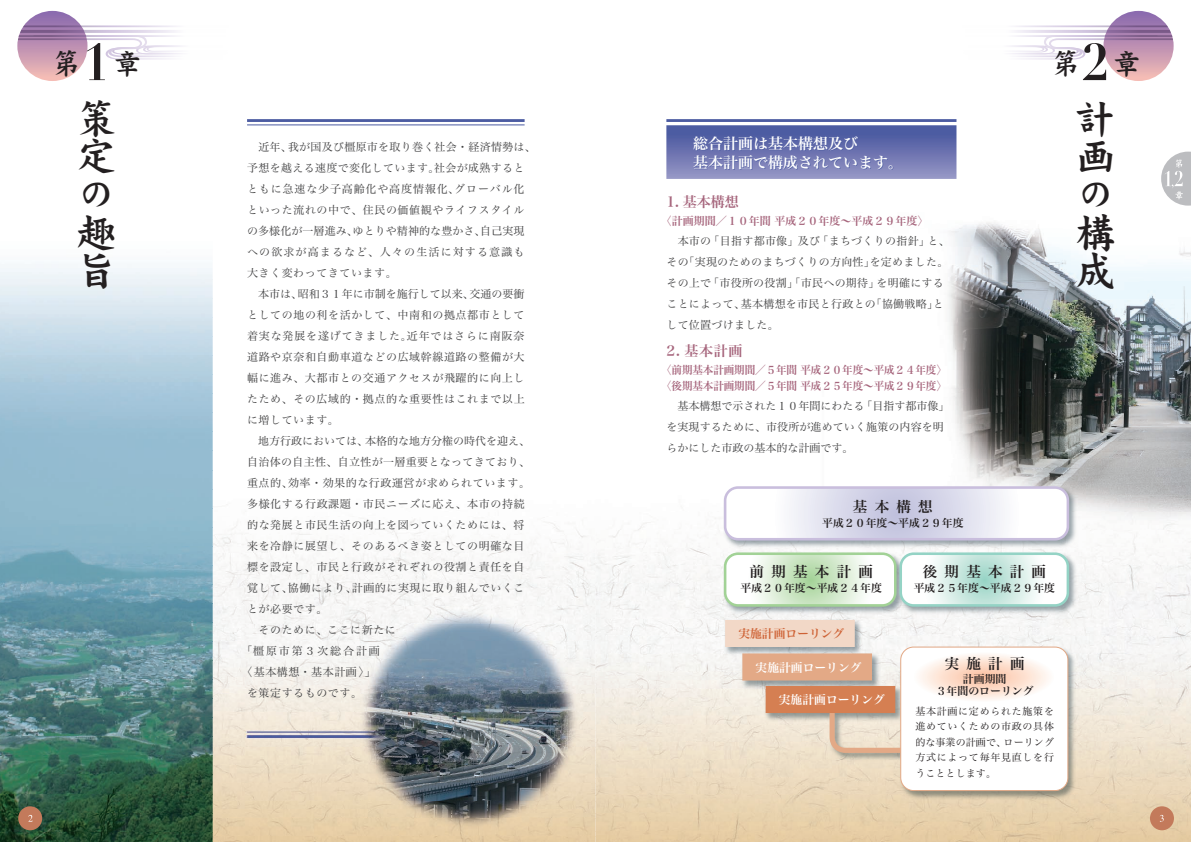
<style>
.page{position:relative;width:1191px;height:842px;background:#fff}
.page>*{position:absolute;margin:0;border:0;box-sizing:border-box;transform-origin:0 0}
.t1{font:700 40px/38px "DF Kai Sho";color:#231f20;text-align:justify}
.t2{font:700 28.4px "DF Kai Sho";color:#231f20}
.t3{font:15px/19px "Hira Min Pro W6";color:#fff}
.t4{font:14.5px "Hira Min Pro W6";letter-spacing:.5em;color:#231f20}
.t5{font:14px "Hira Min Pro W6";letter-spacing:.025em;color:#a6657c}
.t6{font:11.8px "Hira Min Pro W6";color:#fff}
.t7{font:11.8px "Hira Min Pro W6";color:#ce6235}
.t8{font:11px "Hira Min Pro W3";letter-spacing:.05em;color:#3f3f40}
.t9{font:11px/21px "Hira Min Pro W3";letter-spacing:.025em;color:#3f3f40}
.t10{font:11px/21px "Hira Min Pro W3";color:#3f3f40}
.t11{font:11px/16px "Hira Min Pro W6";letter-spacing:-.01em;color:#a6657c;scale:.96 1}
.t12{font:11px "Hira Min Pro W3";letter-spacing:.03em;color:#3f3f40}
.t13{font:11px "Hira Min Pro W3";letter-spacing:.075em;color:#3f3f40}
.t14{font:11px "Hira Min Pro W3";letter-spacing:.01em;color:#3f3f40}
.t15{font:11px "Hira Min Pro W6";letter-spacing:-.01em;color:#a6657c}
.t16{font:11px "Hira Min Pro W3";letter-spacing:.105em;color:#3f3f40}
.t17{font:11px "Hira Min Pro W3";letter-spacing:.17em;color:#3f3f40}
.t18{font:10.9px/11.8px "Hira Min Pro W6";color:#231f20;text-align:center}
.t19{font:10px/15.4px "Hira Min Pro W3";letter-spacing:.07em;color:#231f20;text-align:justify}
.s1{font-family:"Didot";font-size:50.9px}
</style>
<div class="page">
<img style="left:213px;top:519px;width:382px;height:323px">
<img style="left:0;top:264px;width:213px;height:578px">
<img style="left:595px;top:222px;width:596px;height:620px">
<img style="left:691px;top:454px;width:418px;height:378px">
<div style="left:17px;top:11px;width:70px;height:70px;background:#ebb6b5;border-radius:50%"></div>
<svg style="left:18px;top:10px;width:163px;height:58px"></svg>
<svg style="left:1103px;top:11px;width:70px;height:70px;background:#c79ab3"></svg>
<svg style="left:1011px;top:25px;width:162px;height:34px"></svg>
<div style="left:18px;top:806px;width:24px;height:24px;background:#c37a5b;border-radius:50%"></div>
<svg style="left:28px;top:815px;width:5px;height:7px"></svg>
<div style="left:1150px;top:806px;width:24px;height:24px;background:#c37a5b;border-radius:50%"></div>
<svg style="left:1159px;top:815px;width:4px;height:7px"></svg>
<div style="left:666px;top:125px;width:290px;height:54px;background:linear-gradient(to bottom,#41529c,#9595c4)"></div>
<svg style="left:666px;top:119px;width:291px;height:3px"></svg>
<svg style="left:247px;top:119px;width:278px;height:7px"></svg>
<svg style="left:722px;top:485px;width:348px;height:54px"></svg>
<div style="left:725px;top:620px;width:129px;height:27px;background:#f2d8c7"></div>
<div style="left:742px;top:653px;width:130px;height:27px;background:#e3a986"></div>
<div style="left:765px;top:686px;width:130px;height:27px;background:#d57f52"></div>
<svg style="left:722px;top:551px;width:348px;height:54px"></svg>
<svg style="left:694px;top:137px;width:199px;height:33px;background:#656ead"></svg>
<svg style="left:827px;top:646px;width:241px;height:144px"></svg>
<svg style="left:1161px;top:152px;width:30px;height:54px"></svg>
<h2 class="t2" style="left:52px;top:50px;width:91px">第<span class="s1">1</span>章</h2>
<h1 class="t1" style="left:76px;top:101px;width:41px">策定の趣旨</h1>
<p class="t9" style="left:247px;top:135px;width:290px">　近年、我が国及び橿原市を取り巻く社会・経済情勢は、</p>
<p class="t12" style="left:247px;top:158px;width:279px">予想を越える速度で変化しています。社会が成熟すると</p>
<p class="t13" style="left:247px;top:179px;width:279px">ともに急速な少子高齢化や高度情報化､グローバル化</p>
<p class="t8" style="left:247px;top:200px;width:279px">といった流れの中で、住民の価値観やライフスタイル</p>
<p class="t14" style="left:247px;top:221px;width:279px">の多様化が一層進み、ゆとりや精神的な豊かさ、自己実現</p>
<p class="t16" style="left:247px;top:242px;width:279px">への欲求が高まるなど、人々の生活に対する意識も</p>
<p class="t8" style="left:247px;top:263px;width:151px">大きく変わってきています。</p>
<p class="t10" style="left:247px;top:282px;width:279px">　本市は、昭和３１年に市制を施行して以来、交通の要衝</p>
<p class="t8" style="left:247px;top:305px;width:279px">としての地の利を活かして、中南和の拠点都市として</p>
<p class="t13" style="left:247px;top:326px;width:279px">着実な発展を遂げてきました。近年ではさらに南阪奈</p>
<p class="t8" style="left:247px;top:347px;width:279px">道路や京奈和自動車道などの広域幹線道路の整備が大</p>
<p class="t8" style="left:247px;top:368px;width:279px">幅に進み、大都市との交通アクセスが飛躍的に向上し</p>
<p class="t8" style="left:247px;top:389px;width:279px">たため、その広域的・拠点的な重要性はこれまで以上</p>
<p class="t8" style="left:247px;top:410px;width:93px">に増しています。</p>
<p class="t10" style="left:247px;top:429px;width:284px">　地方行政においては、本格的な地方分権の時代を迎え、</p>
<p class="t12" style="left:247px;top:452px;width:284px">自治体の自主性、自立性が一層重要となってきており、</p>
<p class="t8" style="left:247px;top:473px;width:284px">重点的、効率・効果的な行政運営が求められています。</p>
<p class="t8" style="left:247px;top:494px;width:279px">多様化する行政課題・市民ニーズに応え、本市の持続</p>
<p class="t8" style="left:247px;top:515px;width:279px">的な発展と市民生活の向上を図っていくためには、将</p>
<p class="t8" style="left:247px;top:536px;width:279px">来を冷静に展望し、そのあるべき姿としての明確な目</p>
<p class="t8" style="left:247px;top:557px;width:279px">標を設定し、市民と行政がそれぞれの役割と責任を自</p>
<p class="t8" style="left:247px;top:578px;width:279px">覚して、協働により、計画的に実現に取り組んでいくこ</p>
<p class="t8" style="left:247px;top:599px;width:82px">とが必要です。</p>
<p class="t8" style="left:247px;top:620px;width:150px">　そのために、ここに新たに</p>
<p class="t17" style="left:242px;top:641px;width:140px">「橿原市第３次総合計画</p>
<p class="t8" style="left:242px;top:662px;width:136px">〈基本構想・基本計画〉」</p>
<p class="t8" style="left:247px;top:683px;width:116px">を策定するものです。</p>
<h3 class="t3" style="left:693px;top:133px;width:211px">総合計画は基本構想及び<br>基本計画で構成されています。</h3>
<p class="t5" style="left:666px;top:190px;width:74px">1. 基本構想</p>
<p class="t15" style="left:661px;top:211px;width:269px">〈計画期間／１０年間 平成２０年度～平成２９年度〉</p>
<p class="t9" style="left:666px;top:229px;width:285px">　本市の「目指す都市像」及び「まちづくりの指針」と、その「実現のためのまちづくりの方向性」を定めました。その上で「市役所の役割」「市民への期待」を明確にすることによって、基本構想を市民と行政との「協働戦略」として位置づけました。</p>
<p class="t5" style="left:666px;top:339px;width:78px">2. 基本計画</p>
<p class="t11" style="left:661px;top:361px;width:299px">〈前期基本計画期間／５年間 平成２０年度～平成２４年度〉〈後期基本計画期間／５年間 平成２５年度～平成２９年度〉</p>
<p class="t10" style="left:666px;top:394px;width:284px;text-indent:11px">基本構想で示された１０年間にわたる「目指す都市像」を実現するために、市役所が進めていく施策の内容を明らかにした市政の基本的な計画です。</p>
<h2 class="t2" style="left:1051px;top:50px;width:91px">第<span class="s1">2</span>章</h2>
<h1 class="t1" style="left:1075px;top:101px;width:41px">計画の構成</h1>
<h3 class="t4" style="left:853px;top:494px;width:81px">基本構想</h3>
<p class="t18" style="left:822px;top:516px;width:143px">平成２０年度～平成２９年度</p>
<h3 class="t4" style="left:749px;top:559px;width:125px">前期基本計画</h3>
<p class="t18" style="left:740px;top:581px;width:143px">平成２０年度～平成２４年度</p>
<h3 class="t4" style="left:922px;top:559px;width:125px">後期基本計画</h3>
<p class="t18" style="left:913px;top:581px;width:143px">平成２５年度～平成２９年度</p>
<p class="t7" style="left:738px;top:623px;width:108px">実施計画ローリング</p>
<p class="t6" style="left:755px;top:657px;width:108px">実施計画ローリング</p>
<p class="t6" style="left:779px;top:689px;width:108px">実施計画ローリング</p>
<h3 class="t4" style="left:944px;top:650px;width:81px">実施計画</h3>
<p class="t18" style="left:935px;top:672px;width:99px">計画期間<br>３年間のローリング</p>
<p class="t19" style="left:915px;top:703px;width:140px">基本計画に定められた施策を進めていくための市政の具体的な事業の計画で、ローリング方式によって毎年見直しを行うこととします。</p>
</div>
